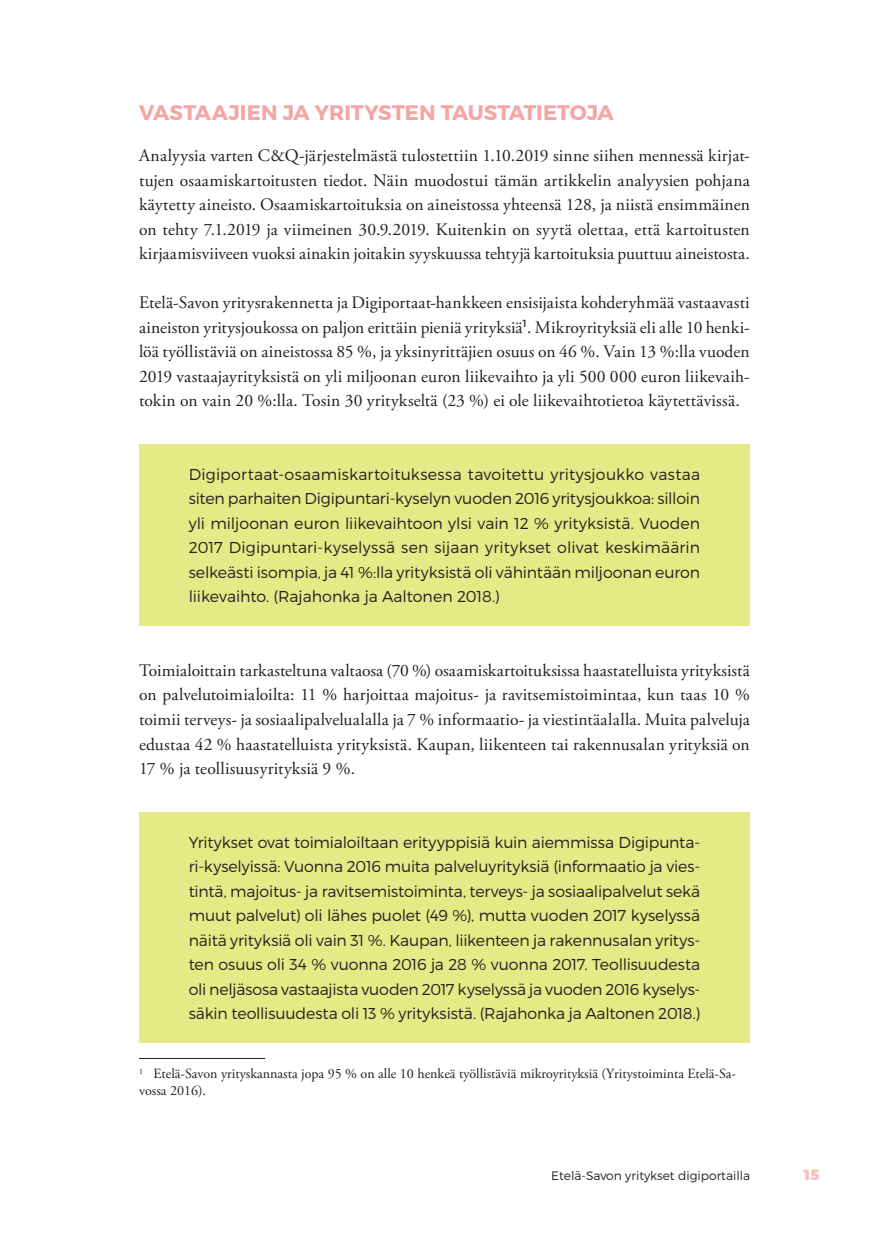
<style>
.page{position:relative;width:874px;height:1241px;background:#fff}
.page>*{position:absolute;margin:0;border:0;box-sizing:border-box;transform-origin:0 0}
.t1{font:700 21px "Montserrat";color:#f3a6a5}
.t2{font:17.5px/24.5px "Adobe Garamond Pro";letter-spacing:.01em;color:#231f20;text-align:justify}
.t3{font:300 15.75px/24.5px "Montserrat";letter-spacing:-.01em;color:#231f20;text-align:justify}
.t4{font:900 14.7px "Montserrat";color:#f6bfbc}
.t5{font:14px/16.8px "Adobe Garamond Pro";color:#231f20}
.t6{font:300 12.25px "Montserrat";color:#231f20}
</style>
<div class="page">
<hr style="left:139px;top:1057px;width:126px;height:1px;background:#231f20">
<div style="left:139px;top:444px;width:610px;height:182px;background:#e5e986"></div>
<div style="left:139px;top:812px;width:610px;height:230px;background:#e5e986"></div>
<p class="t1" style="left:139px;top:99px;width:476px">VASTAAJIEN JA YRITYSTEN TAUSTATIETOJA</p>
<p class="t2" style="left:139px;top:144px;width:612px">Analyysia varten C&amp;Q-järjestelmästä tulostettiin 1.10.2019 sinne siihen mennessä kirjat&shy;tujen osaamiskartoitusten tiedot. Näin muodostui tämän artikkelin analyysien pohjana käytetty aineisto. Osaamiskartoituksia on aineistossa yhteensä 128, ja niistä ensimmäinen on tehty 7.1.2019 ja viimeinen 30.9.2019. Kuitenkin on syytä olettaa, että kartoitusten kirjaamisviiveen vuoksi ainakin joitakin syyskuussa tehtyjä kartoituksia puuttuu aineistosta.</p>
<p class="t2" style="left:139px;top:291px;width:612px">Etelä-Savon yritysrakennetta ja Digiportaat-hankkeen ensisijaista kohderyhmää vastaavasti aineiston yritysjoukossa on paljon erittäin pieniä yrityksiä<sup>1</sup>. Mikroyrityksiä eli alle 10 henki&shy;löä työllistäviä on aineistossa 85 %, ja yksinyrittäjien osuus on 46 %. Vain 13 %:lla vuoden 2019 vastaajayrityksistä on yli miljoonan euron liikevaihto ja yli 500 000 euron liikevaih&shy;tokin on vain 20 %:lla. Tosin 30 yritykseltä (23 %) ei ole liikevaihtotietoa käytettävissä.</p>
<p class="t3" style="left:189px;top:461px;width:513px">Digiportaat-osaamiskartoituksessa tavoitettu yritysjoukko vastaa siten parhaiten Digipuntari-kyselyn vuoden 2016 yritysjoukkoa: silloin yli miljoonan euron liikevaihtoon ylsi vain 12 % yrityksistä. Vuoden 2017 Digipuntari-kyselyssä sen sijaan yritykset olivat keskimäärin selkeästi isompia, ja 41 %:lla yrityksistä oli vähintään miljoonan euron liikevaihto. (Rajahonka ja Aaltonen 2018.)</p>
<p class="t2" style="left:139px;top:658px;width:612px">Toimialoittain tarkasteltuna valtaosa (70 %) osaamiskartoituksissa haastatelluista yrityksistä on palvelutoimialoilta: 11 % harjoittaa majoitus- ja ravitsemistoimintaa, kun taas 10 % toimii terveys- ja sosiaalipalvelualalla ja 7 % informaatio- ja viestintäalalla. Muita palveluja edustaa 42 % haastatelluista yrityksistä. Kaupan, liikenteen tai rakennusalan yrityksiä on 17 % ja teollisuusyrityksiä 9 %.</p>
<p class="t3" style="left:189px;top:829px;width:512px">Yritykset ovat toimialoiltaan erityyppisiä kuin aiemmissa Digipunta&shy;ri-kyselyissä: Vuonna 2016 muita palveluyrityksiä (informaatio ja vies&shy;tintä, majoitus- ja ravitsemistoiminta, terveys- ja sosiaalipalvelut sekä muut palvelut) oli lähes puolet (49 %), mutta vuoden 2017 kyselyssä näitä yrityksiä oli vain 31 %. Kaupan, liikenteen ja rakennusalan yritys&shy;ten osuus oli 34 % vuonna 2016 ja 28 % vuonna 2017. Teollisuudesta oli neljäsosa vastaajista vuoden 2017 kyselyssä ja vuoden 2016 kyselys&shy;säkin teollisuudesta oli 13 % yrityksistä. (Rajahonka ja Aaltonen 2018.)</p>
<p class="t5" style="left:139px;top:1065px;width:598px"><sup>1</sup> Etelä-Savon yrityskannasta jopa 95 % on alle 10 henkeä työllistäviä mikroyrityksiä (Yritystoiminta Etelä-Sa&shy;vossa 2016).</p>
<p class="t6" style="left:551px;top:1167px;width:200px">Etelä-Savon yritykset digiportailla</p>
<p class="t4" style="left:803px;top:1165px;width:17px">15</p>
</div>
